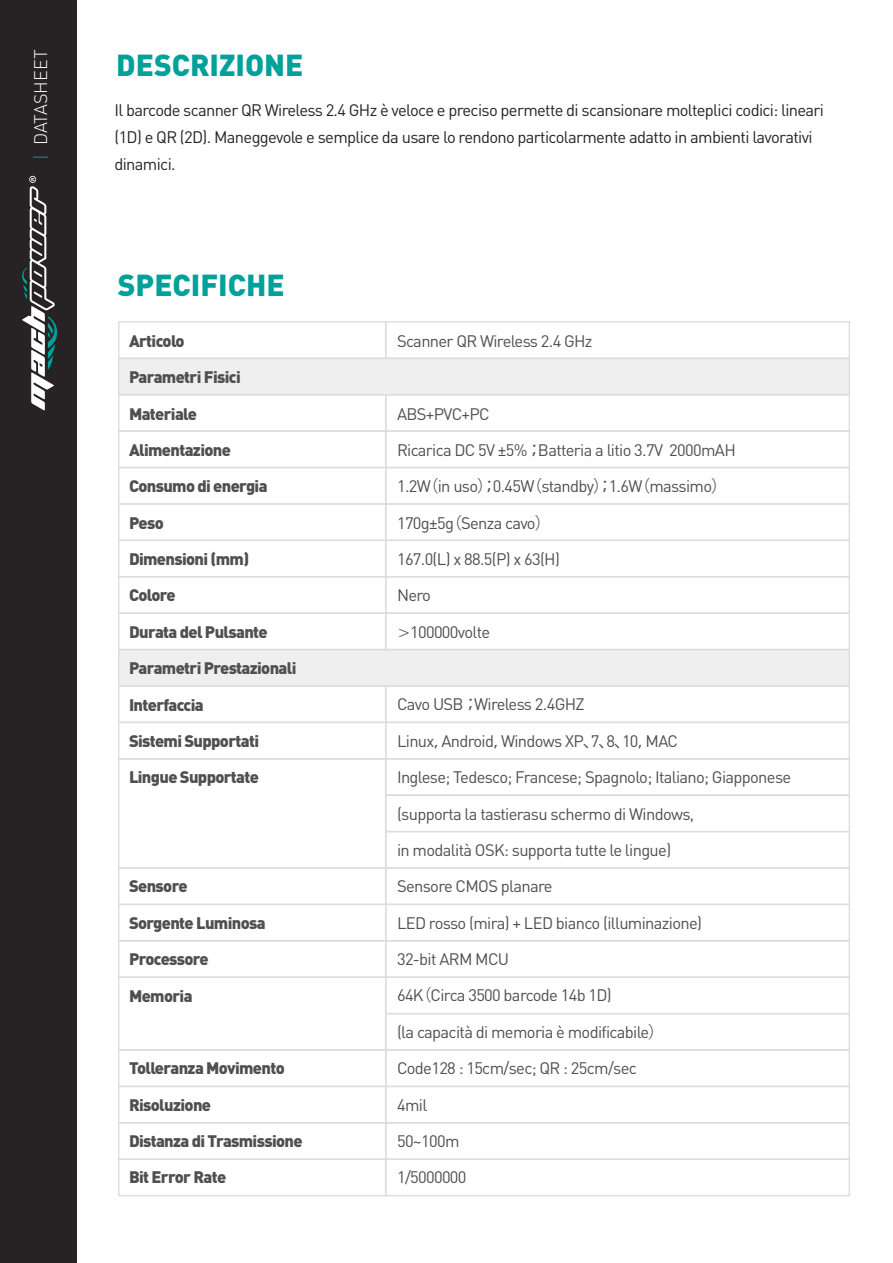
<style>
.page{position:relative;width:893px;height:1263px;background:#fff}
.page>*{position:absolute;margin:0;border:0;box-sizing:border-box;transform-origin:0 0}
.t1{font:900 30px "DIN";color:#00a19a}
.t2{font:300 18px "DIN";color:#fff}
.t3{font:16.5px "DIN";letter-spacing:-.04em;color:#504e4f}
.t4{font:900 16.5px "DIN";letter-spacing:-.04em;color:#504e4f}
.t5{font:16.5px/27.3px "DIN";letter-spacing:-.04em;color:#272224}
.s1{color:#00a098}
.s2{font-family:"Koz Go Pr 6 N"}
.s3{font-family:"Avant Garde IT Cby BT"}
</style>
<div class="page">
<div style="left:0;top:0;width:76px;height:1263px;background:#272224"></div>
<div style="left:118px;top:430px;width:268px;height:38px;border:1px solid #dddddf"></div>
<div style="left:118px;top:394px;width:268px;height:38px;border:1px solid #dddddf"></div>
<div style="left:385px;top:430px;width:465px;height:38px;border:1px solid #dddddf"></div>
<div style="left:118px;top:467px;width:268px;height:38px;border:1px solid #dddddf"></div>
<div style="left:118px;top:540px;width:268px;height:37px;border:1px solid #dddddf"></div>
<div style="left:118px;top:503px;width:268px;height:38px;border:1px solid #dddddf"></div>
<div style="left:118px;top:576px;width:268px;height:38px;border:1px solid #dddddf"></div>
<div style="left:385px;top:467px;width:465px;height:38px;border:1px solid #dddddf"></div>
<div style="left:118px;top:358px;width:732px;height:37px;background:#efefef;border:1px solid #dddddf"></div>
<div style="left:118px;top:321px;width:268px;height:38px;border:1px solid #dddddf"></div>
<div style="left:385px;top:321px;width:465px;height:38px;border:1px solid #dddddf"></div>
<div style="left:385px;top:394px;width:465px;height:38px;border:1px solid #dddddf"></div>
<div style="left:385px;top:576px;width:465px;height:38px;border:1px solid #dddddf"></div>
<div style="left:385px;top:503px;width:465px;height:38px;border:1px solid #dddddf"></div>
<div style="left:385px;top:540px;width:465px;height:37px;border:1px solid #dddddf"></div>
<div style="left:118px;top:722px;width:268px;height:37px;border:1px solid #dddddf"></div>
<div style="left:118px;top:685px;width:268px;height:38px;border:1px solid #dddddf"></div>
<div style="left:385px;top:722px;width:465px;height:37px;border:1px solid #dddddf"></div>
<div style="left:118px;top:758px;width:268px;height:111px;border:1px solid #dddddf"></div>
<div style="left:385px;top:758px;width:465px;height:38px;border:1px solid #dddddf"></div>
<div style="left:385px;top:685px;width:465px;height:38px;border:1px solid #dddddf"></div>
<div style="left:118px;top:649px;width:732px;height:38px;background:#efefef;border:1px solid #dddddf"></div>
<div style="left:118px;top:867px;width:268px;height:38px;border:1px solid #dddddf"></div>
<div style="left:385px;top:867px;width:465px;height:38px;border:1px solid #dddddf"></div>
<div style="left:118px;top:904px;width:268px;height:37px;border:1px solid #dddddf"></div>
<div style="left:385px;top:904px;width:465px;height:37px;border:1px solid #dddddf"></div>
<div style="left:118px;top:612px;width:268px;height:38px;border:1px solid #dddddf"></div>
<div style="left:385px;top:612px;width:465px;height:38px;border:1px solid #dddddf"></div>
<div style="left:118px;top:940px;width:268px;height:38px;border:1px solid #dddddf"></div>
<div style="left:385px;top:940px;width:465px;height:38px;border:1px solid #dddddf"></div>
<div style="left:118px;top:976px;width:268px;height:75px;border:1px solid #dddddf"></div>
<div style="left:385px;top:976px;width:465px;height:38px;border:1px solid #dddddf"></div>
<div style="left:385px;top:1013px;width:465px;height:38px;border:1px solid #dddddf"></div>
<div style="left:118px;top:1049px;width:268px;height:38px;border:1px solid #dddddf"></div>
<div style="left:385px;top:1049px;width:465px;height:38px;border:1px solid #dddddf"></div>
<div style="left:118px;top:1086px;width:268px;height:37px;border:1px solid #dddddf"></div>
<div style="left:385px;top:1086px;width:465px;height:37px;border:1px solid #dddddf"></div>
<div style="left:118px;top:1122px;width:268px;height:38px;border:1px solid #dddddf"></div>
<div style="left:385px;top:1122px;width:465px;height:38px;border:1px solid #dddddf"></div>
<div style="left:118px;top:1158px;width:268px;height:38px;border:1px solid #dddddf"></div>
<div style="left:385px;top:1158px;width:465px;height:38px;border:1px solid #dddddf"></div>
<div style="left:385px;top:794px;width:465px;height:38px;border:1px solid #dddddf"></div>
<div style="left:385px;top:831px;width:465px;height:38px;border:1px solid #dddddf"></div>
<svg style="left:22px;top:176px;width:35px;height:234px"></svg>
<p class="t2" style="left:30px;top:160px;width:112px;rotate:-90deg"><span class="s1">|</span> DATASHEET</p>
<h1 class="t1" style="left:116px;top:46px;width:189px">DESCRIZIONE</h1>
<p class="t5" style="left:114px;top:96px;width:711px">Il barcode scanner QR Wireless 2.4 GHz è veloce e preciso permette di scansionare molteplici codici: lineari (1D) e QR (2D). Maneggevole e semplice da usare lo rendono particolarmente adatto in ambienti lavorativi dinamici.</p>
<h1 class="t1" style="left:118px;top:265px;width:169px">SPECIFICHE</h1>
<p class="t4" style="left:129px;top:330px;width:57px">Articolo</p>
<p class="t4" style="left:129px;top:366px;width:113px">Parametri Fisici</p>
<p class="t4" style="left:129px;top:403px;width:69px">Materiale</p>
<p class="t4" style="left:129px;top:439px;width:103px">Alimentazione</p>
<p class="t4" style="left:129px;top:475px;width:140px">Consumo di energia</p>
<p class="t4" style="left:129px;top:512px;width:36px">Peso</p>
<p class="t4" style="left:129px;top:548px;width:122px">Dimensioni (mm)</p>
<p class="t4" style="left:129px;top:584px;width:48px">Colore</p>
<p class="t4" style="left:129px;top:621px;width:140px">Durata del Pulsante</p>
<p class="t4" style="left:129px;top:657px;width:169px">Parametri Prestazionali</p>
<p class="t4" style="left:129px;top:693px;width:76px">Interfaccia</p>
<p class="t4" style="left:129px;top:730px;width:132px">Sistemi Supportati</p>
<p class="t4" style="left:129px;top:766px;width:132px">Lingue Supportate</p>
<p class="t4" style="left:129px;top:875px;width:60px">Sensore</p>
<p class="t4" style="left:129px;top:912px;width:138px">Sorgente Luminosa</p>
<p class="t4" style="left:129px;top:948px;width:81px">Processore</p>
<p class="t4" style="left:129px;top:984px;width:65px">Memoria</p>
<p class="t4" style="left:129px;top:1057px;width:157px">Tolleranza Movimento</p>
<p class="t4" style="left:129px;top:1093px;width:84px">Risoluzione</p>
<p class="t4" style="left:129px;top:1130px;width:175px">Distanza di Trasmissione</p>
<p class="t4" style="left:129px;top:1166px;width:99px">Bit Error Rate</p>
<p class="t3" style="left:397px;top:330px;width:197px">Scanner QR Wireless 2.4 GHz</p>
<p class="t3" style="left:397px;top:403px;width:94px">ABS+PVC+PC</p>
<p class="t3" style="left:397px;top:440px;width:340px">Ricarica DC 5V ±5% <span class="s2">；</span>Batteria a litio 3.7V 2000mAH</p>
<p class="t3" style="left:397px;top:476px;width:332px">1.2W<span class="s2">（</span>in uso<span class="s2">）；</span>0.45W<span class="s2">（</span>standby<span class="s2">）；</span>1.6W<span class="s2">（</span>massimo<span class="s2">）</span></p>
<p class="t3" style="left:397px;top:512px;width:156px">170g±5g<span class="s2">（</span>Senza cavo<span class="s2">）</span></p>
<p class="t3" style="left:397px;top:549px;width:164px">167.0(L) x 88.5(P) x 63(H)</p>
<p class="t3" style="left:397px;top:585px;width:35px">Nero</p>
<p class="t3" style="left:397px;top:621px;width:95px"><span class="s3">&gt;</span>100000volte</p>
<p class="t3" style="left:397px;top:694px;width:189px">Cavo USB <span class="s2">；</span>Wireless 2.4GHZ</p>
<p class="t3" style="left:397px;top:730px;width:283px">Linux<span class="s2">，</span>Android<span class="s2">，</span>Windows XP<span class="s2">、</span>7<span class="s2">、</span>8<span class="s2">、</span>10<span class="s2">，</span>MAC</p>
<p class="t3" style="left:397px;top:767px;width:396px">Inglese; Tedesco; Francese; Spagnolo; Italiano; Giapponese</p>
<p class="t3" style="left:397px;top:803px;width:299px">(supporta la tastierasu schermo di Windows,</p>
<p class="t3" style="left:397px;top:840px;width:276px">in modalità OSK: supporta tutte le lingue)</p>
<p class="t3" style="left:397px;top:876px;width:157px">Sensore CMOS planare</p>
<p class="t3" style="left:397px;top:912px;width:307px">LED rosso (mira) + LED bianco (illuminazione)</p>
<p class="t3" style="left:397px;top:949px;width:114px">32-bit ARM MCU</p>
<p class="t3" style="left:397px;top:985px;width:216px">64K<span class="s2">（</span>Circa 3500 barcode 14b 1D)</p>
<p class="t3" style="left:397px;top:1021px;width:269px">(la capacità di memoria è modificabile<span class="s2">）</span></p>
<p class="t3" style="left:397px;top:1058px;width:241px">Code128 : 15cm/sec; QR : 25cm/sec</p>
<p class="t3" style="left:397px;top:1094px;width:32px">4mil</p>
<p class="t3" style="left:397px;top:1131px;width:64px">50~100m</p>
<p class="t3" style="left:397px;top:1167px;width:71px">1/5000000</p>
</div>
